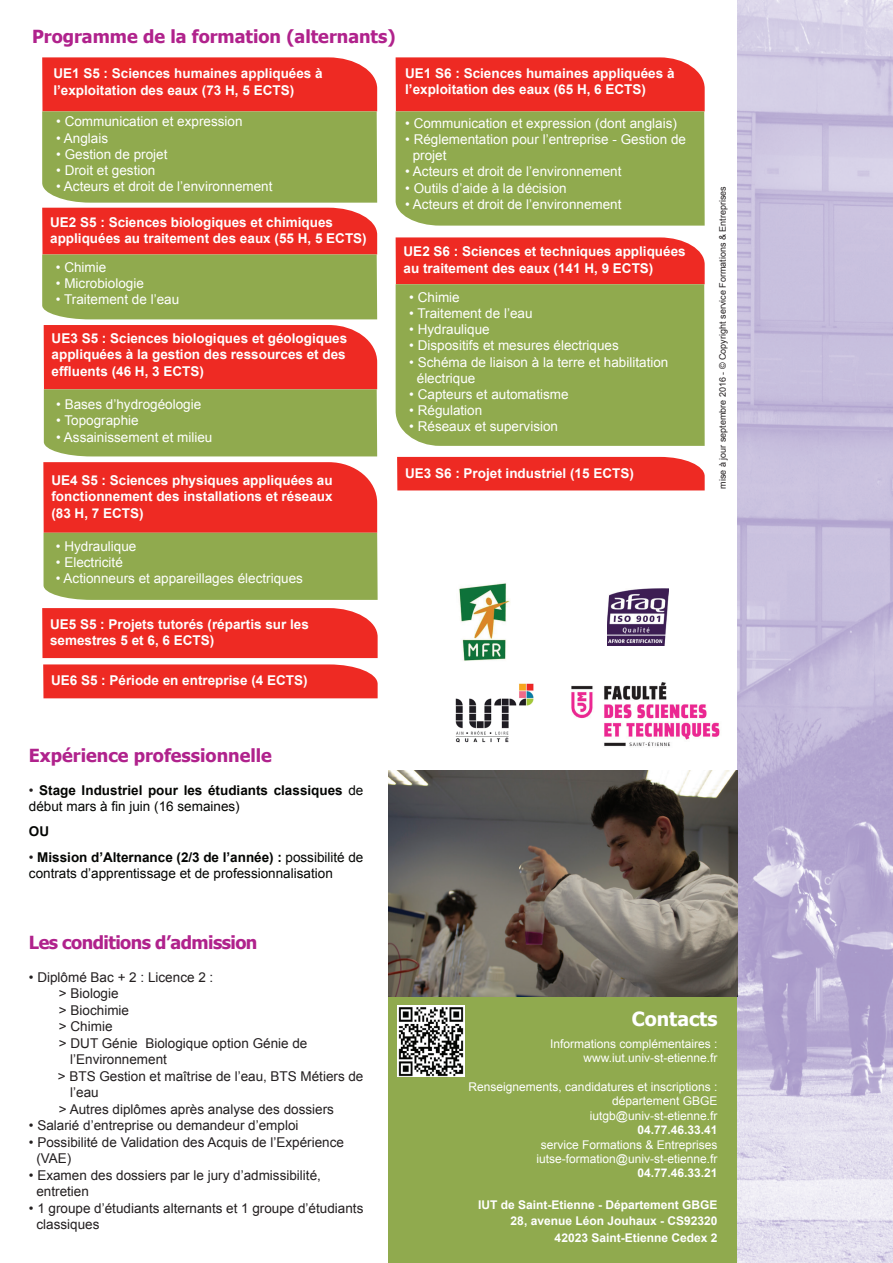
<style>
.page{position:relative;width:893px;height:1263px;background:#fff}
.page>*{position:absolute;margin:0;border:0;box-sizing:border-box;transform-origin:0 0}
.t1{font:700 19.5px "Tahoma";color:#fff}
.t2{font:700 18px "Tahoma";color:#b0228c}
.t3{font:700 18px "Tahoma";letter-spacing:-.03em;color:#b0228c}
.t4{font:13.5px/16.2px "Arial";color:#fff}
.t5{font:700 13.5px/16.2px "Arial";color:#fff}
.t6{font:13.5px/16.5px "Arial";color:#231f20}
.t7{font:13.5px/16.5px "Arial";color:#040503}
.t8{font:700 13.5px/16.2px "Arial";color:#040503}
.t9{font:12px/14.4px "Arial";color:#fff;text-align:right}
.t10{font:700 12px/16.5px "Arial";color:#fff;text-align:right}
.t11{font:9px "Arial";color:#231f20}
.s1{font-weight:400;color:#231f20}
.s2{font-weight:400}
.s3{color:#231f20}
.s4{font-weight:700}
</style>
<div class="page">
<div style="left:388px;top:996px;width:349px;height:267px;background:#90aa4e"></div>
<img style="left:737px;top:0;width:156px;height:1263px">
<img style="left:398px;top:1006px;width:67px;height:71px">
<img style="left:388px;top:770px;width:349px;height:226px">
<img style="left:607px;top:588px;width:61px;height:57px">
<svg style="left:396px;top:57px;width:309px;height:169px;background:#af8343"></svg>
<svg style="left:44px;top:325px;width:333px;height:131px;background:#be6d3b"></svg>
<svg style="left:43px;top:462px;width:335px;height:138px;background:#c16b3b"></svg>
<div style="left:42px;top:608px;width:336px;height:50px;background:#ee2a23"></div>
<img style="left:459px;top:583px;width:51px;height:78px">
<img style="left:571px;top:682px;width:149px;height:65px">
<img style="left:455px;top:683px;width:79px;height:60px">
<div style="left:396px;top:237px;width:309px;height:47px;background:#ee2a23"></div>
<div style="left:396px;top:284px;width:309px;height:162px;background:#90aa4e"></div>
<div style="left:397px;top:457px;width:308px;height:33px;background:#ee2a23"></div>
<div style="left:43px;top:664px;width:335px;height:34px;background:#ee2a23"></div>
<svg style="left:42px;top:57px;width:335px;height:262px;background:#b77d44"></svg>
<h2 class="t2" style="left:32px;top:24px;width:365px">Programme de la formation (alternants)</h2>
<p class="t5" style="left:53px;top:66px;width:271px">UE1 S5 : Sciences humaines appliquées à l’exploitation des eaux (73 H, 5 ECTS)</p>
<p class="t4" style="left:56px;top:114px;width:188px">• Communication et expression</p>
<p class="t4" style="left:56px;top:130px;width:54px">• Anglais</p>
<p class="t4" style="left:56px;top:146px;width:113px">• Gestion de projet</p>
<p class="t4" style="left:56px;top:162px;width:101px">• Droit et gestion</p>
<p class="t4" style="left:56px;top:179px;width:218px">• Acteurs et droit de l’environnement</p>
<p class="t5" style="left:50px;top:214px;width:318px">UE2 S5 : Sciences biologiques et chimiques appliquées au traitement des eaux (55 H, 5 ECTS)</p>
<p class="t4" style="left:56px;top:259px;width:52px">• Chimie</p>
<p class="t4" style="left:56px;top:276px;width:89px">• Microbiologie</p>
<p class="t4" style="left:56px;top:292px;width:125px">• Traitement de l’eau</p>
<p class="t5" style="left:52px;top:331px;width:297px;text-align:justify">UE3 S5 : Sciences biologiques et géologiques appliquées à la gestion des ressources et des effluents (46 H, 3 ECTS)</p>
<p class="t4" style="left:56px;top:396px;width:147px">• Bases d’hydrogéologie</p>
<p class="t4" style="left:56px;top:413px;width:84px">• Topographie</p>
<p class="t4" style="left:56px;top:429px;width:158px">• Assainissement et milieu</p>
<p class="t5" style="left:405px;top:66px;width:271px">UE1 S6 : Sciences humaines appliquées à l’exploitation des eaux (65 H, 6 ECTS)</p>
<p class="t4" style="left:405px;top:115px;width:273px">• Communication et expression (dont anglais)</p>
<p class="t4" style="left:413px;top:131px;width:275px;text-indent:-8px">• Réglementation pour l’entreprise - Gestion de projet</p>
<p class="t4" style="left:405px;top:164px;width:218px">• Acteurs et droit de l’environnement</p>
<p class="t4" style="left:405px;top:180px;width:163px">• Outils d’aide à la décision</p>
<p class="t4" style="left:405px;top:196px;width:218px">• Acteurs et droit de l’environnement</p>
<p class="t5" style="left:404px;top:244px;width:284px">UE2 S6 : Sciences et techniques appliquées au traitement des eaux (141 H, 9 ECTS)</p>
<p class="t4" style="left:409px;top:289px;width:52px">• Chimie</p>
<p class="t4" style="left:409px;top:305px;width:125px">• Traitement de l’eau</p>
<p class="t4" style="left:409px;top:321px;width:82px">• Hydraulique</p>
<p class="t4" style="left:409px;top:338px;width:211px">• Dispositifs et mesures électriques</p>
<p class="t4" style="left:417px;top:354px;width:253px;text-indent:-8px">• Schéma de liaison à la terre et habilitation électrique</p>
<p class="t4" style="left:409px;top:386px;width:161px">• Capteurs et automatisme</p>
<p class="t4" style="left:409px;top:402px;width:75px">• Régulation</p>
<p class="t4" style="left:409px;top:419px;width:150px">• Réseaux et supervision</p>
<p class="t5" style="left:51px;top:473px;width:283px;text-align:justify">UE4 S5 : Sciences physiques appliquées au fonctionnement des installations et réseaux (83 H, 7 ECTS)</p>
<p class="t4" style="left:56px;top:538px;width:82px">• Hydraulique</p>
<p class="t4" style="left:56px;top:554px;width:68px">• Electricité</p>
<p class="t4" style="left:56px;top:570px;width:249px">• Actionneurs et appareillages électriques</p>
<p class="t5" style="left:405px;top:466px;width:230px">UE3 S6 : Projet industriel (15 ECTS)</p>
<p class="t5" style="left:50px;top:616px;width:260px">UE5 S5 : Projets tutorés (répartis sur les semestres 5 et 6, 6 ECTS)</p>
<p class="t5" style="left:51px;top:672px;width:258px">UE6 S5 : Période en entreprise (4 ECTS)</p>
<p class="t11" style="left:717px;top:489px;width:304px;rotate:-90deg">mise à jour septembre 2016 - © Copyright service Formations &amp; Entreprises</p>
<h2 class="t2" style="left:29px;top:743px;width:245px">Expérience professionnelle</h2>
<p class="t8" style="left:29px;top:782px;width:336px"><span class="s1">•</span> Stage Industriel pour les étudiants classiques <span class="s2">de début mars à fin juin (16 semaines)</span></p>
<p class="t8" style="left:29px;top:824px;width:22px">OU</p>
<p class="t7" style="left:29px;top:849px;width:336px"><span class="s3">•</span> <span class="s4">Mission d’Alternance (2/3 de l’année) :</span> possibilité de contrats d’apprentissage et de professionnalisation</p>
<h2 class="t3" style="left:29px;top:929px;width:230px">Les conditions d’admission</h2>
<p class="t6" style="left:29px;top:969px;width:186px">• Diplômé Bac + 2 : Licence 2 :</p>
<p class="t6" style="left:59px;top:985px;width:61px">&gt; Biologie</p>
<p class="t6" style="left:59px;top:1002px;width:72px">&gt; Biochimie</p>
<p class="t6" style="left:59px;top:1018px;width:55px">&gt; Chimie</p>
<p class="t6" style="left:59px;top:1035px;width:250px">&gt; DUT Génie Biologique option Génie de</p>
<p class="t6" style="left:70px;top:1051px;width:98px">l’Environnement</p>
<p class="t6" style="left:58px;top:1068px;width:307px">&gt; BTS Gestion et maîtrise de l’eau, BTS Métiers de</p>
<p class="t6" style="left:70px;top:1084px;width:30px">l’eau</p>
<p class="t6" style="left:59px;top:1101px;width:276px">&gt; Autres diplômes après analyse des dossiers</p>
<p class="t6" style="left:29px;top:1117px;width:271px">• Salarié d’entreprise ou demandeur d’emploi</p>
<p class="t6" style="left:36px;top:1134px;width:309px;text-indent:-8px">• Possibilité de Validation des Acquis de l’Expérience (VAE)</p>
<p class="t6" style="left:36px;top:1167px;width:286px;text-indent:-8px">• Examen des dossiers par le jury d’admissibilité, entretien</p>
<p class="t6" style="left:36px;top:1200px;width:328px;text-indent:-8px">• 1 groupe d’étudiants alternants et 1 groupe d’étudiants classiques</p>
<h1 class="t1" style="left:632px;top:1005px;width:87px">Contacts</h1>
<p class="t9" style="left:550px;top:1036px;width:169px">Informations complémentaires : www.iut.univ-st-etienne.fr</p>
<p class="t9" style="left:469px;top:1080px;width:250px">Renseignements, candidatures et inscriptions : département GBGE<br>iutgb@univ-st-etienne.fr</p>
<p class="t10" style="left:637px;top:1122px;width:82px">04.77.46.33.41</p>
<p class="t9" style="left:536px;top:1137px;width:182px;text-align:center">service Formations &amp; Entreprises iutse-formation@univ-st-etienne.fr</p>
<p class="t10" style="left:637px;top:1165px;width:82px">04.77.46.33.21</p>
<p class="t10" style="left:478px;top:1197px;width:241px">IUT de Saint-Etienne - Département GBGE<br>28, avenue Léon Jouhaux - CS92320<br>42023 Saint-Etienne Cedex 2</p>
</div>
